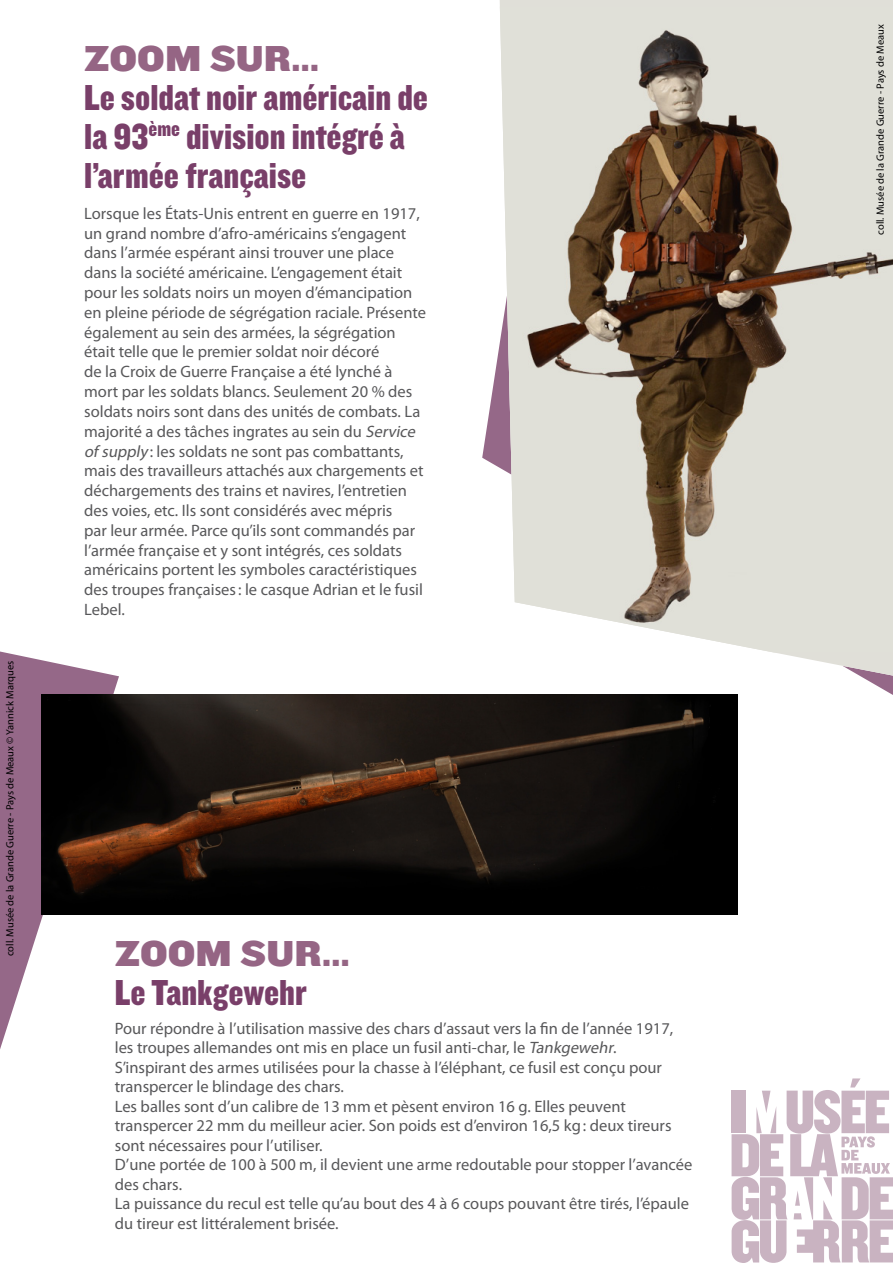
<style>
.page{position:relative;width:893px;height:1263px;background:#fff}
.page>*{position:absolute;margin:0;border:0;box-sizing:border-box;transform-origin:0 0}
.t1{font:37.5px/39px "Knockout 70 Full Welterwt";color:#793f69}
.t2{font:37.5px "Knockout 72 Full Cruiserwt";color:#956584}
.t3{font:16.5px/19.8px "Myriad Pro";color:#58585a}
.t4{font:10.5px "Myriad Pro";color:#000}
.s1{font-style:italic}
</style>
<div class="page">
<svg style="left:732px;top:1078px;width:161px;height:185px"></svg>
<div style="left:732px;top:1091px;width:14px;height:42px;background:#c9b3c1"></div>
<svg style="left:0;top:651px;width:119px;height:398px;fill:#956888"></svg>
<svg style="left:482px;top:348px;width:17px;height:120px"></svg>
<svg style="left:499px;top:0;width:394px;height:695px"></svg>
<img style="left:500px;top:7px;width:393px;height:645px">
<img style="left:42px;top:694px;width:696px;height:221px">
<p class="t4" style="left:4px;top:956px;width:297px;rotate:-90deg">coll. Musée de la Grande Guerre - Pays de Meaux © Yannick Marques</p>
<h1 class="t2" style="left:84px;top:32px;width:237px">ZOOM SUR…</h1>
<h1 class="t1" style="left:84px;top:77px;width:345px">Le soldat noir américain de la 93<sup>ème</sup> division intégré à l’armée française</h1>
<p class="t3" style="left:84px;top:203px;width:343px">Lorsque les États-Unis entrent en guerre en 1917, un grand nombre d’afro-américains s’engagent dans l’armée espérant ainsi trouver une place dans la société américaine. L’engagement était pour les soldats noirs un moyen d’émancipation en pleine période de ségrégation raciale. Présente également au sein des armées, la ségrégation était telle que le premier soldat noir décoré<br>de la Croix de Guerre Française a été lynché à mort par les soldats blancs. Seulement 20 % des soldats noirs sont dans des unités de combats. La majorité a des tâches ingrates au sein du <span class="s1">Service of supply</span> : les soldats ne sont pas combattants, mais des travailleurs attachés aux chargements et déchargements des trains et navires, l’entretien des voies, etc. Ils sont considérés avec mépris<br>par leur armée. Parce qu’ils sont commandés par l’armée française et y sont intégrés, ces soldats américains portent les symboles caractéristiques des troupes françaises : le casque Adrian et le fusil Lebel.</p>
<h1 class="t2" style="left:115px;top:927px;width:237px">ZOOM SUR…</h1>
<h1 class="t1" style="left:115px;top:972px;width:194px">Le Tankgewehr</h1>
<p class="t3" style="left:115px;top:1018px;width:579px">Pour répondre à l’utilisation massive des chars d’assaut vers la n de l’année 1917, les troupes allemandes ont mis en place un fusil anti-char, le <span class="s1">Tankgewehr</span>.<br>S’inspirant des armes utilisées pour la chasse à l’éléphant, ce fusil est conçu pour transpercer le blindage des chars.<br>Les balles sont d’un calibre de 13 mm et pèsent environ 16 g. Elles peuvent transpercer 22 mm du meilleur acier. Son poids est d’environ 16,5 kg : deux tireurs sont nécessaires pour l’utiliser.<br>D’une portée de 100 à 500 m, il devient une arme redoutable pour stopper l’avancée des chars.<br>La puissance du recul est telle qu’au bout des 4 à 6 coups pouvant être tirés, l’épaule du tireur est littéralement brisée.</p>
<p class="t4" style="left:874px;top:235px;width:212px;rotate:-90deg">coll. Musée de la Grande Guerre - Pays de Meaux</p>
</div>
